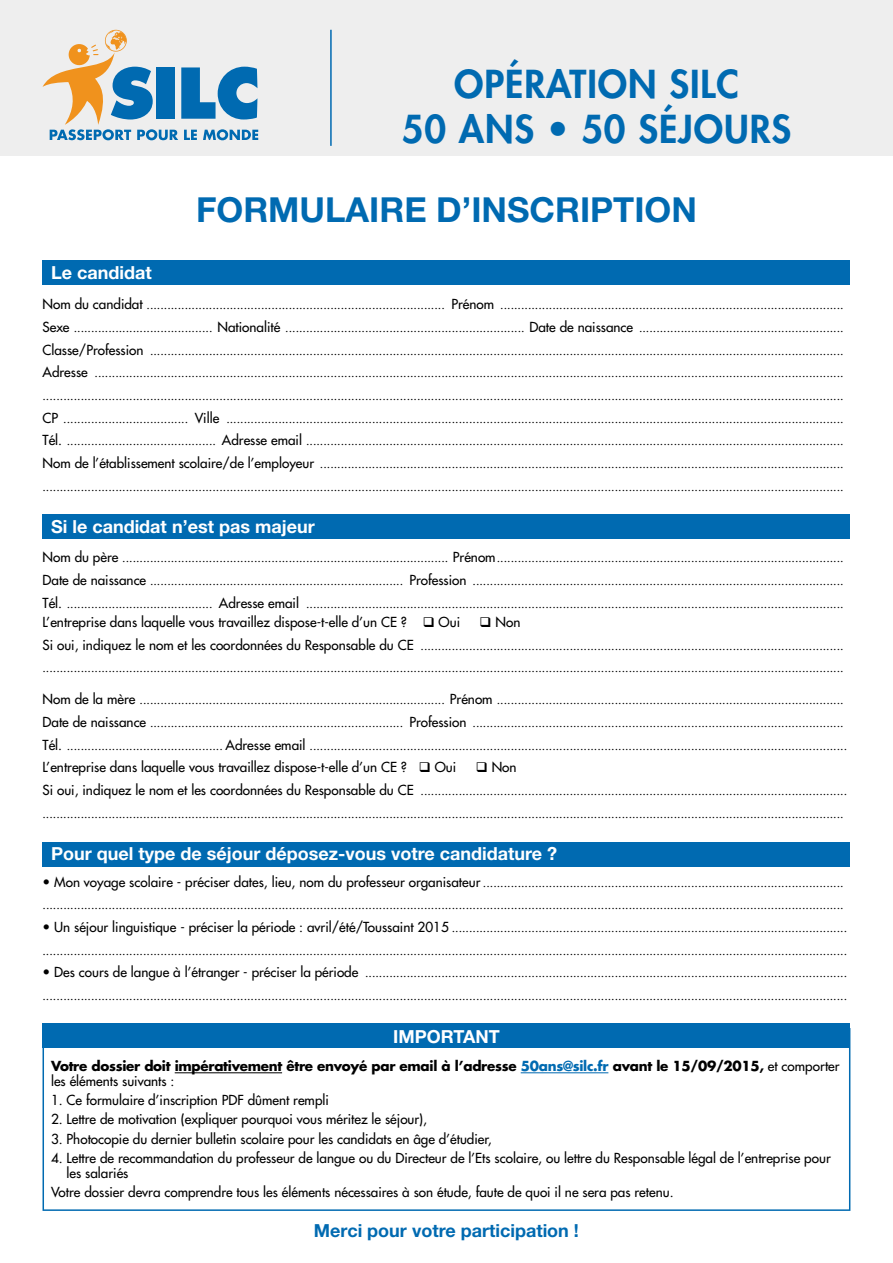
<style>
.page{position:relative;width:893px;height:1263px;background:#fff}
.page>*{position:absolute;margin:0;border:0;box-sizing:border-box;transform-origin:0 0}
.t1{font:800 37.5px/45px "Futura";letter-spacing:.025em;color:#006ab1;text-align:center}
.t2{font:700 34.5px "Helvetica Neue LT Std";color:#006ab1}
.t3{font:700 18px "Helvetica Neue LT Std";color:#fff}
.t4{font:700 18px "Helvetica Neue LT Std";color:#006ab1}
.t5{font:13.5px/15px "Futura";color:#000}
.t6{font:700 13.5px/15px "Futura";letter-spacing:-.02em;color:#000}
.t7{font:12px/22.6px "Futura";color:#000}
.s1{font-size:13.5px}
.s2{color:#006ab1}
.s3{font-weight:400}
</style>
<div class="page">
<div style="left:43px;top:1028px;width:807px;height:183px;border:2px solid #006ab1"></div>
<div style="left:43px;top:1024px;width:807px;height:24px;background:#006ab1"></div>
<hr style="left:175px;top:1072px;width:107px;height:1px;background:#000">
<hr style="left:521px;top:1072px;width:87px;height:1px;background:#006ab1">
<div style="left:0;top:0;width:893px;height:155px;background:#eee"></div>
<svg style="left:43px;top:29px;width:215px;height:111px"></svg>
<hr style="left:330px;top:30px;width:2px;height:116px;background:#006ab1">
<div style="left:43px;top:261px;width:807px;height:24px;background:#006ab1"></div>
<div style="left:43px;top:514px;width:807px;height:25px;background:#006ab1"></div>
<div style="left:43px;top:842px;width:807px;height:24px;background:#006ab1"></div>
<h1 class="t1" style="left:402px;top:61px;width:391px">OPÉRATION SILC<br>50 ANS • 50 SÉJOURS</h1>
<h3 class="t3" style="left:51px;top:262px;width:102px">Le candidat</h3>
<h2 class="t2" style="left:196px;top:189px;width:502px">FORMULAIRE D’INSCRIPTION</h2>
<p class="t7" style="left:43px;top:294px;width:803px;text-align:justify"><span class="s1">Nom du candidat</span> ...................................................................................... <span class="s1">Prénom</span> ...................................................................................................<br><span class="s1">Sexe</span> ........................................ <span class="s1">Nationalité</span> ..................................................................... <span class="s1">Date de naissance</span> ...........................................................<br><span class="s1">Classe/Profession</span> ........................................................................................................................................................................................................<br><span class="s1">Adresse</span> ........................................................................................................................................................................................................................ .......................................................................................................................................................................................................................................<br><span class="s1">CP</span> .................................... <span class="s1">Ville</span> ..................................................................................................................................................................................<br><span class="s1">Tél.</span> ........................................... <span class="s1">Adresse email</span> ...........................................................................................................................................................<br><span class="s1">Nom de l’établissement scolaire/de l’employeur</span> ....................................................................................................................................................... .......................................................................................................................................................................................................................................</p>
<h3 class="t3" style="left:51px;top:515px;width:265px">Si le candidat n’est pas majeur</h3>
<p class="t7" style="left:43px;top:547px;width:803px;text-align:justify"><span class="s1">Nom du père</span> .............................................................................................. <span class="s1">Prénom</span>....................................................................................................<br><span class="s1">Date de naissance</span> ......................................................................... <span class="s1">Profession</span> ...........................................................................................................<br><span class="s1">Tél.</span> .......................................... <span class="s1">Adresse email</span> ...........................................................................................................................................................</p>
<p class="t5" style="left:43px;top:614px;width:419px">L’entreprise dans laquelle vous travaillez dispose-t-elle d’un CE ? ❑ Oui</p>
<p class="t5" style="left:480px;top:614px;width:42px">❑ Non</p>
<p class="t7" style="left:43px;top:634px;width:803px"><span class="s1">Si oui, indiquez le nom et les coordonnées du Responsable du CE</span> .......................................................................................................................... .......................................................................................................................................................................................................................................</p>
<p class="t7" style="left:43px;top:688px;width:806px"><span class="s1">Nom de la mère</span> ........................................................................................ <span class="s1">Prénom</span> ....................................................................................................<br><span class="s1">Date de naissance</span> ......................................................................... <span class="s1">Profession</span> ...........................................................................................................<br><span class="s1">Tél.</span> ............................................. <span class="s1">Adresse email</span> ...........................................................................................................................................................</p>
<p class="t5" style="left:43px;top:760px;width:415px">L’entreprise dans laquelle vous travaillez dispose-t-elle d’un CE ? ❑ Oui</p>
<p class="t5" style="left:476px;top:760px;width:42px">❑ Non</p>
<p class="t7" style="left:43px;top:779px;width:806px"><span class="s1">Si oui, indiquez le nom et les coordonnées du Responsable du CE</span> ........................................................................................................................... .......................................................................................................................................................................................................................................</p>
<h3 class="t3" style="left:51px;top:843px;width:508px">Pour quel type de séjour déposez-vous votre candidature ?</h3>
<p class="t7" style="left:43px;top:871px;width:803px"><span class="s1">• Mon voyage scolaire - préciser dates, lieu, nom du professeur organisateur</span> ........................................................................................................ .......................................................................................................................................................................................................................................</p>
<p class="t7" style="left:43px;top:916px;width:806px"><span class="s1">• Un séjour linguistique - préciser la période : avril/été/Toussaint 2015</span> .................................................................................................................. ........................................................................................................................................................................................................................................</p>
<p class="t7" style="left:43px;top:961px;width:806px"><span class="s1">• Des cours de langue à l’étranger - préciser la période</span> ........................................................................................................................................... ........................................................................................................................................................................................................................................</p>
<h3 class="t3" style="left:393px;top:1025px;width:108px">IMPORTANT</h3>
<p class="t6" style="left:51px;top:1058px;width:790px">Votre dossier doit impérativement être envoyé par email à l’adresse <span class="s2">50ans@silc.fr</span> avant le 15/09/2015, <span class="s3">et comporter les éléments suivants :</span></p>
<p class="t5" style="left:51px;top:1092px;width:279px">1. Ce formulaire d’inscription PDF dûment rempli</p>
<p class="t5" style="left:51px;top:1112px;width:378px">2. Lettre de motivation (expliquer pourquoi vous méritez le séjour),</p>
<p class="t5" style="left:51px;top:1131px;width:442px">3. Photocopie du dernier bulletin scolaire pour les candidats en âge d’étudier,</p>
<p class="t5" style="left:67px;top:1150px;width:766px;text-indent:-16px">4. Lettre de recommandation du professeur de langue ou du Directeur de l’Ets scolaire, ou lettre du Responsable légal de l’entreprise pour les salariés</p>
<p class="t5" style="left:51px;top:1184px;width:624px">Votre dossier devra comprendre tous les éléments nécessaires à son étude, faute de quoi il ne sera pas retenu.</p>
<h3 class="t4" style="left:314px;top:1219px;width:266px">Merci pour votre participation !</h3>
</div>
